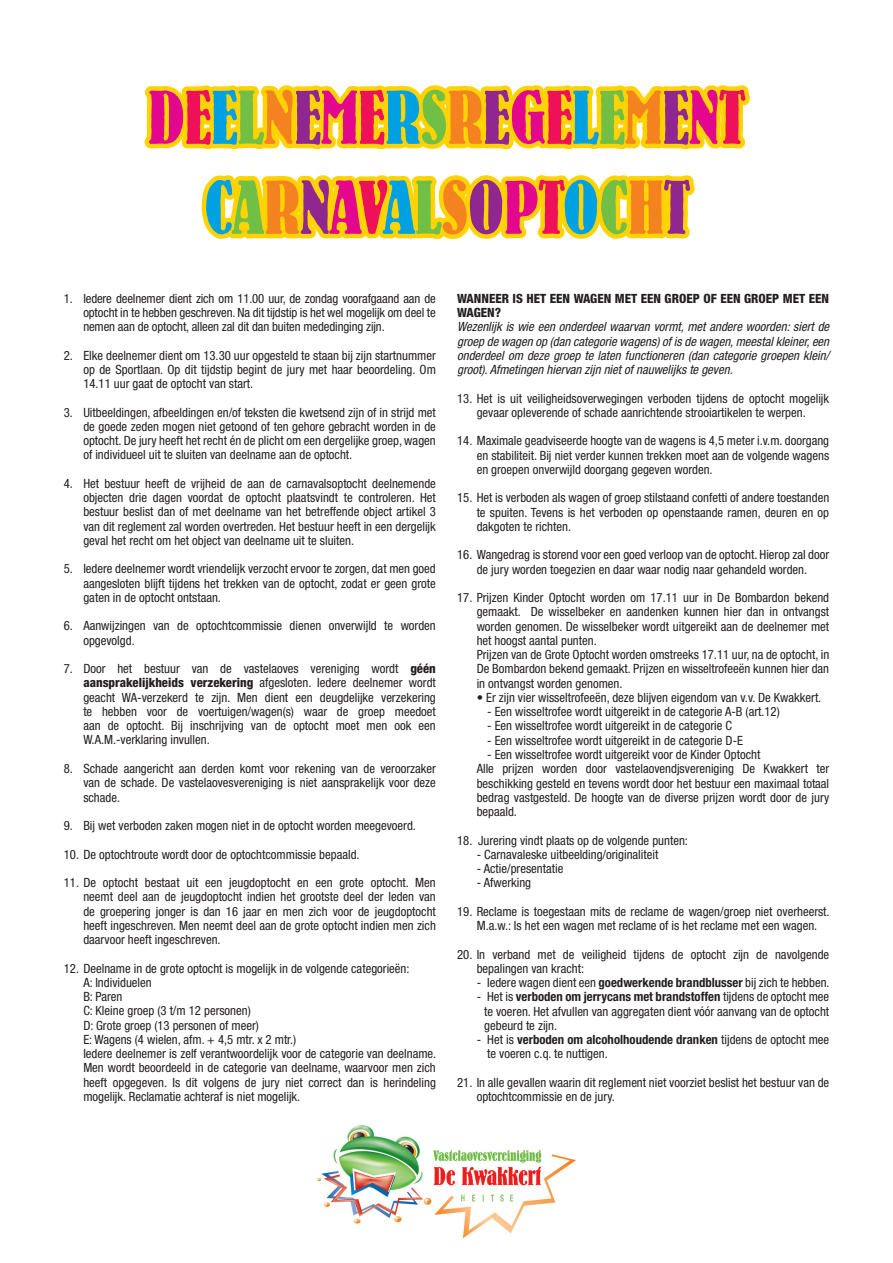
<style>
.page{position:relative;width:893px;height:1263px;background:#fff}
.page>*{position:absolute;margin:0;border:0;box-sizing:border-box;transform-origin:0 0}
.t1{font:700 condensed 75px/90px "Bernhard Std";color:#e2078c;text-align:center}
.t2{font:condensed 12.75px/14.2px "Helvetica Neue LT Std";color:#231f20;text-align:justify}
.t3{font:italic condensed 12.75px/14.2px "Helvetica Neue LT Std";color:#231f20;text-align:justify}
.t4{font:800 condensed 12.75px/14.2px "Helvetica Neue LT Std";color:#231f20}
.s1{color:#ee1059}
.s2{color:#00a1e3}
.s3{color:#71bf44}
.s4{color:#f58220}
.s5{color:#90268f}
.s6{font-weight:800}
.s7{font-weight:700}
</style>
<div class="page">
<svg style="left:144px;top:85px;width:606px;height:155px"></svg>
<img style="left:316px;top:1125px;width:260px;height:113px">
<h1 class="t1" style="left:149px;top:74px;width:597px">D<span class="s1">E</span><span class="s2">E</span><span class="s3">L</span><span class="s4">N</span><span class="s5">E</span>M<span class="s1">E</span><span class="s2">R</span><span class="s3">S</span><span class="s4">R</span><span class="s5">E</span>G<span class="s1">E</span><span class="s2">L</span><span class="s3">E</span><span class="s4">M</span><span class="s5">E</span>N<span class="s1">T<br></span><span class="s2">C</span><span class="s3">A</span><span class="s4">R</span><span class="s5">N</span>A<span class="s1">V</span><span class="s2">A</span><span class="s3">L</span><span class="s4">S</span><span class="s5">O</span>P<span class="s1">T</span><span class="s2">O</span><span class="s3">C</span><span class="s4">H</span><span class="s5">T</span></h1>
<p class="t2" style="left:83px;top:291px;width:354px;text-indent:-20px">1. Iedere deelnemer dient zich om 11.00 uur, de zondag voorafgaand aan de optocht in te hebben geschreven. Na dit tijdstip is het wel mogelijk om deel te nemen aan de optocht, alleen zal dit dan buiten mededinging zijn.</p>
<p class="t2" style="left:83px;top:348px;width:354px;text-indent:-20px">2. Elke deelnemer dient om 13.30 uur opgesteld te staan bij zijn startnummer op de Sportlaan. Op dit tijdstip begint de jury met haar beoordeling. Om 14.11 uur gaat de optocht van start.</p>
<p class="t2" style="left:83px;top:405px;width:354px;text-indent:-20px">3. Uitbeeldingen, afbeeldingen en/of teksten die kwetsend zijn of in strijd met de goede zeden mogen niet getoond of ten gehore gebracht worden in de optocht. De jury heeft het recht én de plicht om een dergelijke groep, wagen of individueel uit te sluiten van deelname aan de optocht.</p>
<p class="t2" style="left:83px;top:476px;width:354px;text-indent:-20px">4. Het bestuur heeft de vrijheid de aan de carnavalsoptocht deelnemende objecten drie dagen voordat de optocht plaatsvindt te controleren. Het bestuur beslist dan of met deelname van het betreffende object artikel 3 van dit reglement zal worden overtreden. Het bestuur heeft in een dergelijk geval het recht om het object van deelname uit te sluiten.</p>
<p class="t2" style="left:83px;top:562px;width:354px;text-indent:-20px">5. Iedere deelnemer wordt vriendelijk verzocht ervoor te zorgen, dat men goed aangesloten blijft tijdens het trekken van de optocht, zodat er geen grote gaten in de optocht ontstaan.</p>
<p class="t2" style="left:83px;top:619px;width:354px;text-indent:-20px">6. Aanwijzingen van de optochtcommissie dienen onverwijld te worden opgevolgd.</p>
<p class="t2" style="left:83px;top:661px;width:354px;text-indent:-20px">7. Door het bestuur van de vastelaoves vereniging wordt <span class="s6">géén aansprakelijkheids verzekering</span> afgesloten. Iedere deelnemer wordt geacht WA-verzekerd te zijn. Men dient een deugdelijke verzekering te hebben voor de voertuigen/wagen(s) waar de groep meedoet aan de optocht. Bij inschrijving van de optocht moet men ook een W.A.M.-verklaring invullen.</p>
<p class="t2" style="left:83px;top:761px;width:354px;text-indent:-20px">8. Schade aangericht aan derden komt voor rekening van de veroorzaker van de schade. De vastelaovesvereniging is niet aansprakelijk voor deze schade.</p>
<p class="t2" style="left:64px;top:818px;width:354px">9. Bij wet verboden zaken mogen niet in de optocht worden meegevoerd.</p>
<p class="t2" style="left:64px;top:847px;width:297px">10. De optochtroute wordt door de optochtcommissie bepaald.</p>
<p class="t2" style="left:83px;top:875px;width:354px;text-indent:-20px">11. De optocht bestaat uit een jeugdoptocht en een grote optocht. Men neemt deel aan de jeugdoptocht indien het grootste deel der leden van de groepering jonger is dan 16 jaar en men zich voor de jeugdoptocht heeft ingeschreven. Men neemt deel aan de grote optocht indien men zich daarvoor heeft ingeschreven.</p>
<p class="t2" style="left:83px;top:961px;width:354px;text-align:left;text-indent:-20px">12. Deelname in de grote optocht is mogelijk in de volgende categorieën:<br>A: Individuelen<br>B: Paren<br>C: Kleine groep (3 t/m 12 personen)<br>D: Grote groep (13 personen of meer)<br>E: Wagens (4 wielen, afm. + 4,5 mtr. x 2 mtr.)<br>Iedere deelnemer is zelf verantwoordelijk voor de categorie van deelname.<br>Men wordt beoordeeld in de categorie van deelname, waarvoor men zich heeft opgegeven. Is dit volgens de jury niet correct dan is herindeling mogelijk. Reclamatie achteraf is niet mogelijk.</p>
<p class="t4" style="left:457px;top:291px;width:374px">WANNEER IS HET EEN WAGEN MET EEN GROEP OF EEN GROEP MET EEN<br>WAGEN?</p>
<p class="t3" style="left:457px;top:320px;width:374px">Wezenlijk is wie een onderdeel waarvan vormt, met andere woorden: siert de groep de wagen op (dan categorie wagens) of is de wagen, meestal kleiner, een onderdeel om deze groep te laten functioneren (dan categorie groepen klein/ groot). Afmetingen hiervan zijn niet of nauwelijks te geven.</p>
<p class="t2" style="left:457px;top:391px;width:374px;text-align:center">13. Het is uit veiligheidsoverwegingen verboden tijdens de optocht mogelijk gevaar opleverende of schade aanrichtende strooiartikelen te werpen.</p>
<p class="t2" style="left:477px;top:434px;width:354px;text-indent:-20px">14. Maximale geadviseerde hoogte van de wagens is 4,5 meter i.v.m. doorgang en stabiliteit. Bij niet verder kunnen trekken moet aan de volgende wagens en groepen onverwijld doorgang gegeven worden.</p>
<p class="t2" style="left:477px;top:491px;width:354px;text-indent:-20px">15. Het is verboden als wagen of groep stilstaand confetti of andere toestanden te spuiten. Tevens is het verboden op openstaande ramen, deuren en op dakgoten te richten.</p>
<p class="t2" style="left:457px;top:548px;width:373px;text-align:center">16. Wangedrag is storend voor een goed verloop van de optocht. Hierop zal door de jury worden toegezien en daar waar nodig naar gehandeld worden.</p>
<p class="t2" style="left:477px;top:590px;width:354px;text-align:left;text-indent:-20px">17. Prijzen Kinder Optocht worden om 17.11 uur in De Bombardon bekend gemaakt. De wisselbeker en aandenken kunnen hier dan in ontvangst worden genomen. De wisselbeker wordt uitgereikt aan de deelnemer met het hoogst aantal punten.<br>Prijzen van de Grote Optocht worden omstreeks 17.11 uur, na de optocht, in De Bombardon bekend gemaakt. Prijzen en wisseltrofeeën kunnen hier dan in ontvangst worden genomen.</p>
<p class="t2" style="left:477px;top:690px;width:346px">• Er zijn vier wisseltrofeeën, deze blijven eigendom van v.v. De Kwakkert.</p>
<p class="t2" style="left:487px;top:704px;width:294px">- Een wisseltrofee wordt uitgereikt in de categorie A-B (art.12)</p>
<p class="t2" style="left:487px;top:719px;width:247px">- Een wisseltrofee wordt uitgereikt in de categorie C</p>
<p class="t2" style="left:487px;top:733px;width:257px">- Een wisseltrofee wordt uitgereikt in de categorie D-E</p>
<p class="t2" style="left:477px;top:747px;width:354px;text-align:left;text-indent:10px">- Een wisseltrofee wordt uitgereikt voor de Kinder Optocht<br>Alle prijzen worden door vastelaovendjsvereniging De Kwakkert ter beschikking gesteld en tevens wordt door het bestuur een maximaal totaal bedrag vastgesteld. De hoogte van de diverse prijzen wordt door de jury bepaald.</p>
<p class="t2" style="left:457px;top:833px;width:232px">18. Jurering vindt plaats op de volgende punten:</p>
<p class="t2" style="left:477px;top:847px;width:183px">- Carnavaleske uitbeelding/originaliteit</p>
<p class="t2" style="left:477px;top:861px;width:88px">- Actie/presentatie</p>
<p class="t2" style="left:477px;top:875px;width:56px">- Afwerking</p>
<p class="t2" style="left:457px;top:904px;width:374px;text-align:center">19. Reclame is toegestaan mits de reclame de wagen/groep niet overheerst.<br>M.a.w.: Is het een wagen met reclame of is het reclame met een wagen.</p>
<p class="t2" style="left:477px;top:947px;width:354px;text-indent:-20px">20. In verband met de veiligheid tijdens de optocht zijn de navolgende bepalingen van kracht:</p>
<p class="t2" style="left:477px;top:975px;width:354px">- Iedere wagen dient een <span class="s7">goedwerkende brandblusser</span> bij zich te hebben.</p>
<p class="t2" style="left:484px;top:990px;width:346px;text-indent:-8px">- Het is <span class="s7">verboden om jerrycans met brandstoffen</span> tijdens de optocht mee te voeren. Het afvullen van aggregaten dient vóór aanvang van de optocht gebeurd te zijn.</p>
<p class="t2" style="left:487px;top:1032px;width:343px;text-indent:-11px">- Het is <span class="s7">verboden om alcoholhoudende dranken</span> tijdens de optocht mee te voeren c.q. te nuttigen.</p>
<p class="t2" style="left:477px;top:1075px;width:354px;text-indent:-20px">21. In alle gevallen waarin dit reglement niet voorziet beslist het bestuur van de optochtcommissie en de jury.</p>
</div>
